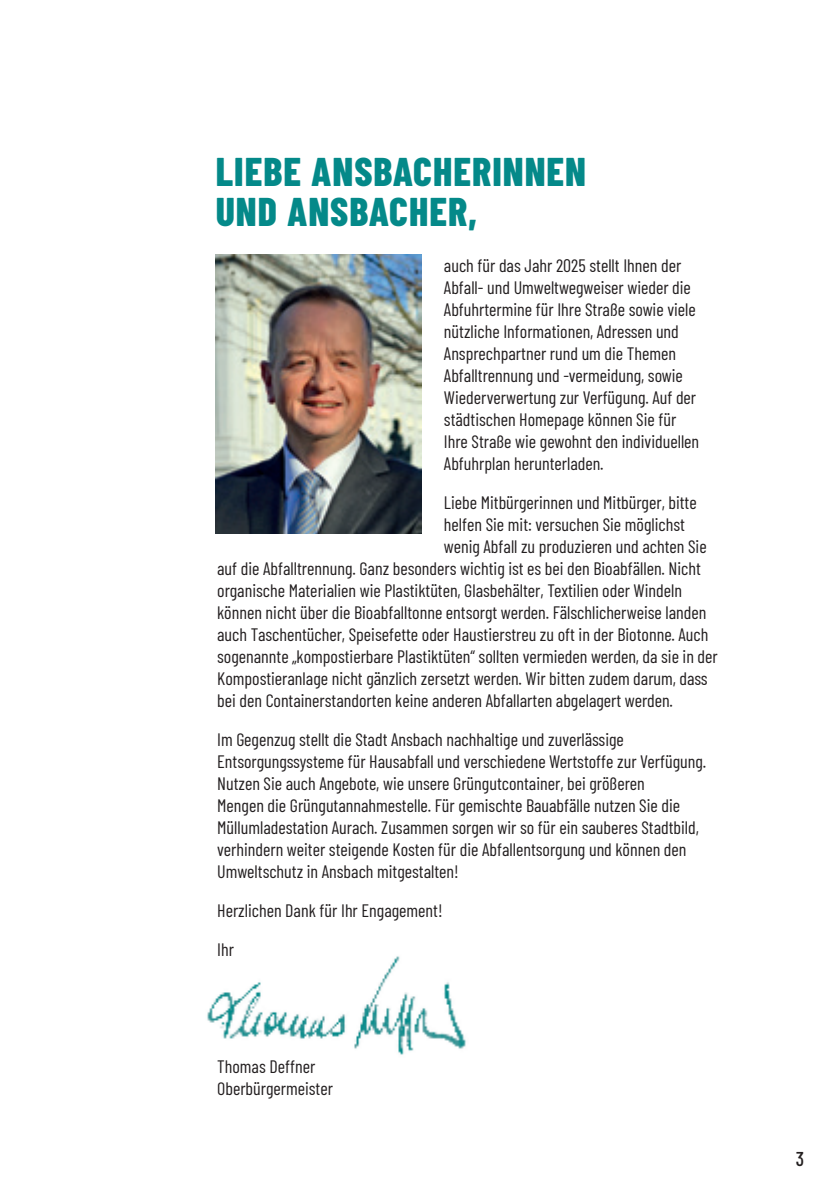
<style>
.page{position:relative;width:840px;height:1191px;background:#fff}
.page>*{position:absolute;margin:0;border:0;box-sizing:border-box;transform-origin:0 0}
.t1{font:800 40px/40px "Barlow Condensed";letter-spacing:.025em;color:#048989}
.t2{font:500 20px "Barlow Condensed";color:#231f20}
.t3{font:18px/22px "Barlow Condensed";color:#231f20}
</style>
<div class="page">
<img style="left:216px;top:254px;width:205px;height:279px">
<img style="left:207px;top:956px;width:259px;height:99px">
<p class="t1" style="left:216px;top:150px;width:371px">LIEBE ANSBACHERINNEN<br>UND ANSBACHER,</p>
<p class="t3" style="left:443px;top:253px;width:257px">auch für das Jahr 2025 stellt Ihnen der Abfall- und Umweltwegweiser wieder die Abfuhrtermine für Ihre Straße sowie viele nützliche Informationen, Adressen und Ansprechpartner rund um die Themen Abfalltrennung und -vermeidung, sowie Wiederverwertung zur Verfügung. Auf der städtischen Homepage können Sie für Ihre Straße wie gewohnt den individuellen Abfuhrplan herunterladen.</p>
<p class="t3" style="left:443px;top:490px;width:254px">Liebe Mitbürgerinnen und Mitbürger, bitte</p>
<p class="t3" style="left:443px;top:512px;width:242px">helfen Sie mit: versuchen Sie möglichst</p>
<p class="t3" style="left:443px;top:534px;width:264px">wenig Abfall zu produzieren und achten Sie</p>
<p class="t3" style="left:217px;top:556px;width:485px">auf die Abfalltrennung. Ganz besonders wichtig ist es bei den Bioabfällen. Nicht</p>
<p class="t3" style="left:217px;top:578px;width:466px">organische Materialien wie Plastiktüten, Glasbehälter, Textilien oder Windeln</p>
<p class="t3" style="left:217px;top:600px;width:490px">können nicht über die Bioabfalltonne entsorgt werden. Fälschlicherweise landen</p>
<p class="t3" style="left:217px;top:622px;width:492px">auch Taschentücher, Speisefette oder Haustierstreu zu oft in der Biotonne. Auch</p>
<p class="t3" style="left:217px;top:644px;width:502px">sogenannte „kompostierbare Plastiktüten“ sollten vermieden werden, da sie in der</p>
<p class="t3" style="left:217px;top:666px;width:491px">Kompostieranlage nicht gänzlich zersetzt werden. Wir bitten zudem darum, dass</p>
<p class="t3" style="left:217px;top:688px;width:457px">bei den Containerstandorten keine anderen Abfallarten abgelagert werden.</p>
<p class="t3" style="left:217px;top:727px;width:490px">Im Gegenzug stellt die Stadt Ansbach nachhaltige und zuverlässige Entsorgungssysteme für Hausabfall und verschiedene Wertstoffe zur Verfügung.<br>Nutzen Sie auch Angebote, wie unsere Grüngutcontainer, bei größeren<br>Mengen die Grüngutannahmestelle. Für gemischte Bauabfälle nutzen Sie die Müllumladestation Aurach. Zusammen sorgen wir so für ein sauberes Stadtbild, verhindern weiter steigende Kosten für die Abfallentsorgung und können den Umweltschutz in Ansbach mitgestalten!</p>
<p class="t3" style="left:217px;top:898px;width:227px">Herzlichen Dank für Ihr Engagement!</p>
<p class="t3" style="left:217px;top:937px;width:18px">Ihr</p>
<p class="t3" style="left:217px;top:1054px;width:117px">Thomas Deffner<br>Oberbürgermeister</p>
<p class="t2" style="left:795px;top:1144px;width:10px">3</p>
</div>
